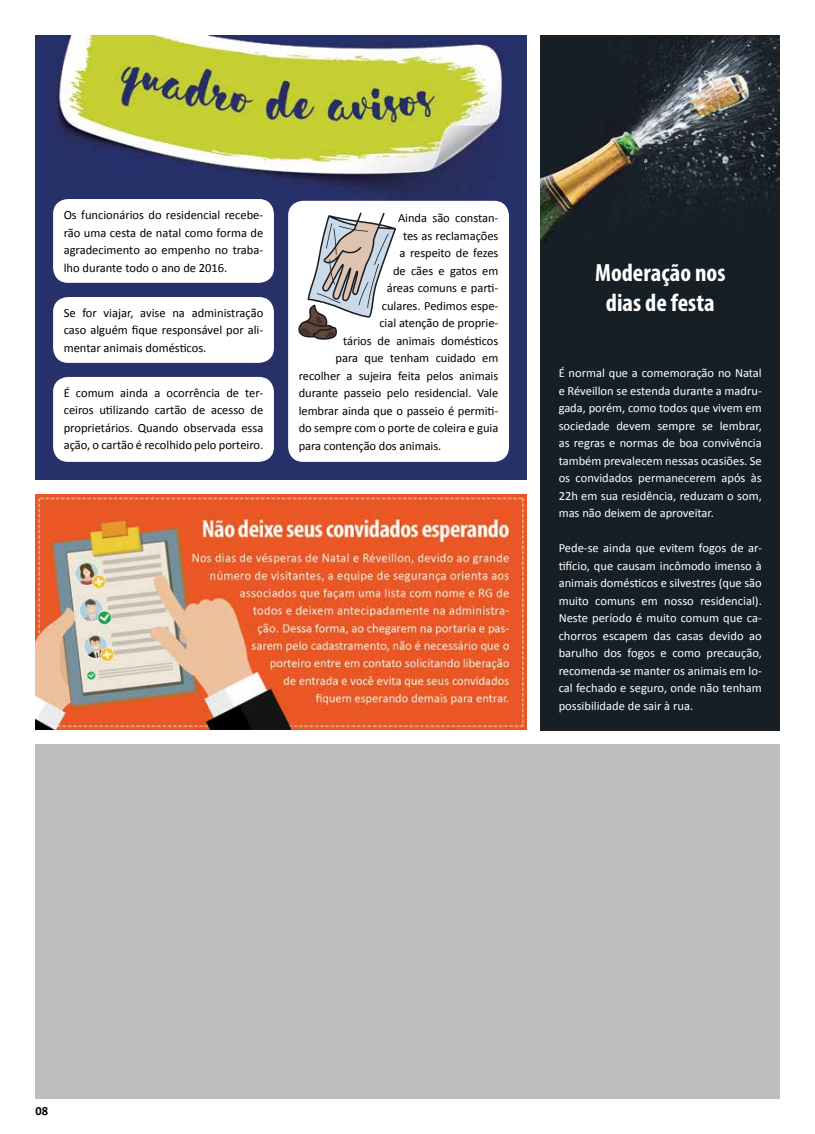
<style>
.page{position:relative;width:815px;height:1134px;background:#fff}
.page>*{position:absolute;margin:0;border:0;box-sizing:border-box;transform-origin:0 0}
.t1{font:700 condensed 25px/30px "Myriad Pro";color:#fff;text-align:center}
.t2{font:12.5px/17.5px "Calibri";letter-spacing:-.005em;color:#000;text-align:justify}
.t3{font:12.5px/17.5px "Calibri";color:#fff;text-align:justify}
.t4{font:700 12.5px "Calibri";color:#000}
</style>
<div class="page">
<div style="left:35px;top:744px;width:745px;height:354px;background:#bcbec0"></div>
<img style="left:35px;top:35px;width:492px;height:445px">
<div style="left:53px;top:199px;width:221px;height:84px;background:#fff;border-radius:15px"></div>
<div style="left:288px;top:201px;width:221px;height:261px;background:#fff;border-radius:15px"></div>
<div style="left:53px;top:377px;width:221px;height:85px;background:#fff;border-radius:15px"></div>
<div style="left:53px;top:297px;width:221px;height:66px;background:#fff;border-radius:15px"></div>
<svg style="left:298px;top:213px;width:98px;height:127px"></svg>
<img style="left:35px;top:494px;width:492px;height:236px">
<img style="left:541px;top:35px;width:238px;height:695px">
<p class="t2" style="left:64px;top:206px;width:201px">Os funcionários do residencial recebe&shy;rão uma cesta de natal como forma de agradecimento ao empenho no traba&shy;lho durante todo o ano de 2016.</p>
<p class="t2" style="left:64px;top:304px;width:201px">Se for viajar, avise na administração caso alguém fique responsável por ali&shy;mentar animais domésticos.</p>
<p class="t2" style="left:64px;top:384px;width:201px">É comum ainda a ocorrência de ter&shy;ceiros utilizando cartão de acesso de proprietários. Quando observada essa ação, o cartão é recolhido pelo porteiro.</p>
<p class="t2" style="left:398px;top:209px;width:102px">Ainda são constan-</p>
<p class="t2" style="left:403px;top:227px;width:97px">tes as reclamações</p>
<p class="t2" style="left:399px;top:244px;width:100px">a respeito de fezes</p>
<p class="t2" style="left:393px;top:262px;width:107px">de cães e gatos em</p>
<p class="t2" style="left:387px;top:279px;width:113px">áreas comuns e parti-</p>
<p class="t2" style="left:382px;top:297px;width:118px">culares. Pedimos espe-</p>
<p class="t2" style="left:379px;top:314px;width:120px">cial atenção de proprie-</p>
<p class="t2" style="left:343px;top:332px;width:157px">tários de animais domésticos</p>
<p class="t2" style="left:336px;top:349px;width:164px">para que tenham cuidado em</p>
<p class="t2" style="left:299px;top:367px;width:201px">recolher a sujeira feita pelos animais</p>
<p class="t2" style="left:299px;top:384px;width:201px">durante passeio pelo residencial. Vale</p>
<p class="t2" style="left:299px;top:402px;width:201px">lembrar ainda que o passeio é permiti-</p>
<p class="t2" style="left:299px;top:419px;width:201px">do sempre com o porte de coleira e guia</p>
<p class="t2" style="left:299px;top:437px;width:144px">para contenção dos animais.</p>
<h1 class="t1" style="left:595px;top:257px;width:132px">Moderação nos dias de festa</h1>
<p class="t3" style="left:559px;top:364px;width:205px">É normal que a comemoração no Natal e Réveillon se estenda durante a madru&shy;gada, porém, como todos que vivem em sociedade devem sempre se lembrar, as regras e normas de boa convivência também prevalecem nessas ocasiões. Se os convidados permanecerem após às 22h em sua residência, reduzam o som, mas não deixem de aproveitar.</p>
<p class="t3" style="left:559px;top:539px;width:205px">Pede-se ainda que evitem fogos de ar&shy;tifício, que causam incômodo imenso à animais domésticos e silvestres (que são muito comuns em nosso residencial).<br>Neste período é muito comum que ca&shy;chorros escapem das casas devido ao barulho dos fogos e como precaução, recomenda-se manter os animais em lo&shy;cal fechado e seguro, onde não tenham possibilidade de sair à rua.</p>
<p class="t4" style="left:35px;top:1103px;width:14px">08</p>
</div>
